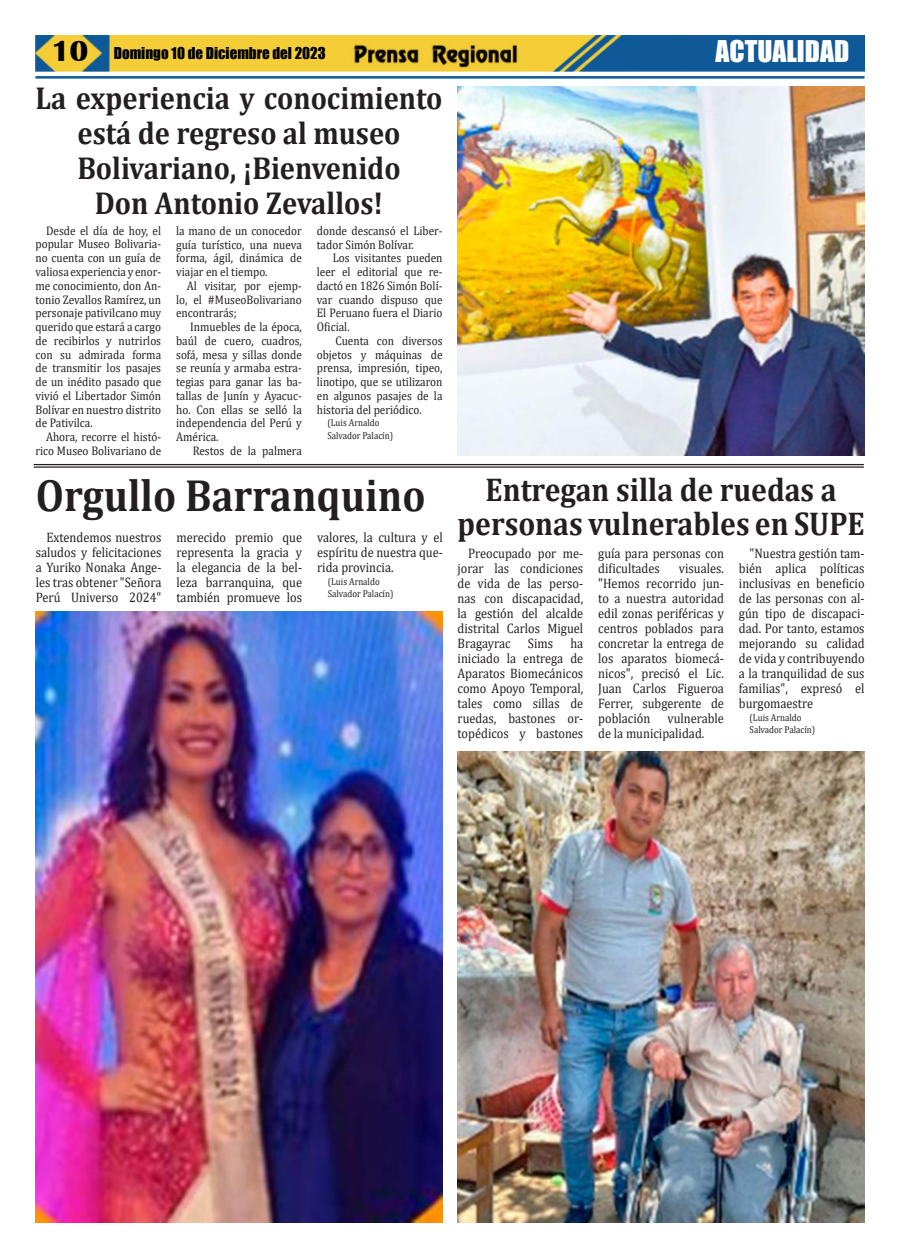
<style>
.page{position:relative;width:900px;height:1258px;background:#fff}
.page>*{position:absolute;margin:0;border:0;box-sizing:border-box;transform-origin:0 0}
.t1{font:700 45.38px "Cambria";color:#231f20;scale:.9 1}
.t2{font:700 33.12px/33.8px "Cambria";color:#231f20;text-align:center;scale:.9 1}
.t3{font:700 31.88px/35px "Cambria";color:#231f20;text-align:center;scale:.9 1}
.t4{font:27.5px "Impact";color:#fff}
.t5{font:15px "Impact";color:#000}
.t6{font:13.75px/15px "Cambria";color:#231f20;text-align:justify;scale:.9 1}
.t7{font:12.5px/13.8px "Cambria";color:#231f20;text-align:justify;scale:.9 1}
.t8{font:10px/12.5px "Cambria";color:#231f20;scale:.89 1}
.s1{font-family:"Britannic";font-weight:700;font-size:30px}
</style>
<div class="page">
<img style="left:35px;top:35px;width:830px;height:36px">
<hr style="left:35px;top:76px;width:830px;height:3px;background:#0f5998">
<img style="left:351px;top:41px;width:169px;height:27px">
<hr style="left:34px;top:464px;width:830px;height:1px;background:#231f20">
<hr style="left:34px;top:466px;width:830px;height:2px;background:#231f20">
<img style="left:458px;top:86px;width:407px;height:369px">
<img style="left:36px;top:611px;width:407px;height:611px">
<img style="left:458px;top:751px;width:407px;height:471px">
<p class="t5" style="left:52px;top:47px;width:276px"><span class="s1">10</span> Domingo 10 de Diciembre del 2023</p>
<h3 class="t4" style="left:716px;top:37px;width:135px">ACTUALIDAD</h3>
<h3 class="t3" style="left:35px;top:83px;width:454px">La experiencia y conocimiento está de regreso al museo<br>Bolivariano, ¡Bienvenido<br>Don Antonio Zevallos!</h3>
<p class="t7" style="left:35px;top:225px;width:141px;text-indent:11px">Desde el día de hoy, el popular Museo Bolivaria&shy;no cuenta con un guía de valiosa experiencia y enor&shy;me conocimiento, don An&shy;tonio Zevallos Ramírez, un personaje pativilcano muy querido que estará a cargo de recibirlos y nutrirlos con su admirada forma de transmitir los pasajes de un inédito pasado que vivió el Libertador Simón Bolívar en nuestro distrito de Pativilca.</p>
<p class="t7" style="left:35px;top:431px;width:141px;text-align:right">Ahora, recorre el histó&shy;rico Museo Bolivariano de</p>
<p class="t7" style="left:317px;top:225px;width:141px">donde descansó el Liber&shy;tador Simón Bolívar.</p>
<p class="t7" style="left:317px;top:252px;width:141px;text-indent:16px">Los visitantes pueden leer el editorial que re&shy;dactó en 1826 Simón Bolí&shy;var cuando dispuso que El Peruano fuera el Diario Oficial.</p>
<p class="t7" style="left:317px;top:335px;width:141px;text-indent:19px">Cuenta con diversos objetos y máquinas de prensa, impresión, tipeo, linotipo, que se utilizaron en algunos pasajes de la historia del periódico.</p>
<p class="t8" style="left:327px;top:417px;width:75px">(Luis Arnaldo<br>Salvador Palacín)</p>
<h1 class="t1" style="left:36px;top:478px;width:435px">Orgullo Barranquino</h1>
<p class="t6" style="left:36px;top:531px;width:141px;text-indent:11px">Extendemos nuestros saludos y felicitaciones a Yuriko Nonaka Ange&shy;les tras obtener "Señora Perú Universo 2024"</p>
<p class="t6" style="left:176px;top:531px;width:141px">merecido premio que representa la gracia y la elegancia de la bel&shy;leza barranquina, que también promueve los</p>
<p class="t6" style="left:317px;top:531px;width:141px">valores, la cultura y el espíritu de nuestra que&shy;rida provincia.</p>
<p class="t7" style="left:176px;top:225px;width:141px">la mano de un conocedor guía turístico, una nueva forma, ágil, dinámica de viajar en el tiempo.</p>
<p class="t7" style="left:176px;top:280px;width:141px;text-indent:11px">Al visitar, por ejemp&shy;lo, el #MuseoBolivariano encontrarás;</p>
<p class="t7" style="left:176px;top:321px;width:141px;text-indent:14px">Inmuebles de la época, baúl de cuero, cuadros, sofá, mesa y sillas donde se reunía y armaba estra&shy;tegias para ganar las ba&shy;tallas de Junín y Ayacuc&shy;ho. Con ellas se selló la independencia del Perú y América.</p>
<p class="t7" style="left:193px;top:445px;width:123px">Restos de la palmera</p>
<h2 class="t2" style="left:458px;top:476px;width:454px">Entregan silla de ruedas a personas vulnerables en SUPE</h2>
<p class="t6" style="left:458px;top:547px;width:141px;text-indent:11px">Preocupado por me&shy;jorar las condiciones de vida de las perso&shy;nas con discapacidad, la gestión del alcalde distrital Carlos Miguel Bragayrac</p>
<p class="t6" style="left:739px;top:547px;width:141px;text-indent:11px">"Nuestra gestión tam&shy;bién aplica políticas inclusivas en beneficio de las personas con al&shy;gún tipo de discapaci&shy;dad. Por tanto, estamos mejorando su calidad de vida y contribuyendo a la tranquilidad de sus familias", expresó el burgomaestre</p>
<p class="t8" style="left:750px;top:712px;width:75px">(Luis Arnaldo<br>Salvador Palacín)</p>
<p class="t6" style="left:598px;top:547px;width:141px">guía para personas con dificultades</p>
<p class="t6" style="left:598px;top:561px;width:141px;text-indent:81px">visuales. "Hemos recorrido jun&shy;to a nuestra autoridad edil zonas periféricas y centros poblados para concretar la entrega de los aparatos biomecá&shy;nicos", precisó el Lic.<br>Juan Carlos Figueroa Ferrer, subgerente de población</p>
<p class="t8" style="left:328px;top:576px;width:75px">(Luis Arnaldo<br>Salvador Palacín)</p>
<p class="t6" style="left:458px;top:637px;width:141px;text-indent:113px">ha iniciado la entrega de Aparatos Biomecánicos como Apoyo Temporal, tales como sillas de ruedas, bastones or&shy;topédicos y bastones</p>
<p class="t6" style="left:528px;top:637px;width:29px">Sims</p>
<p class="t6" style="left:598px;top:712px;width:141px;text-indent:69px">vulnerable de la municipalidad.</p>
</div>
